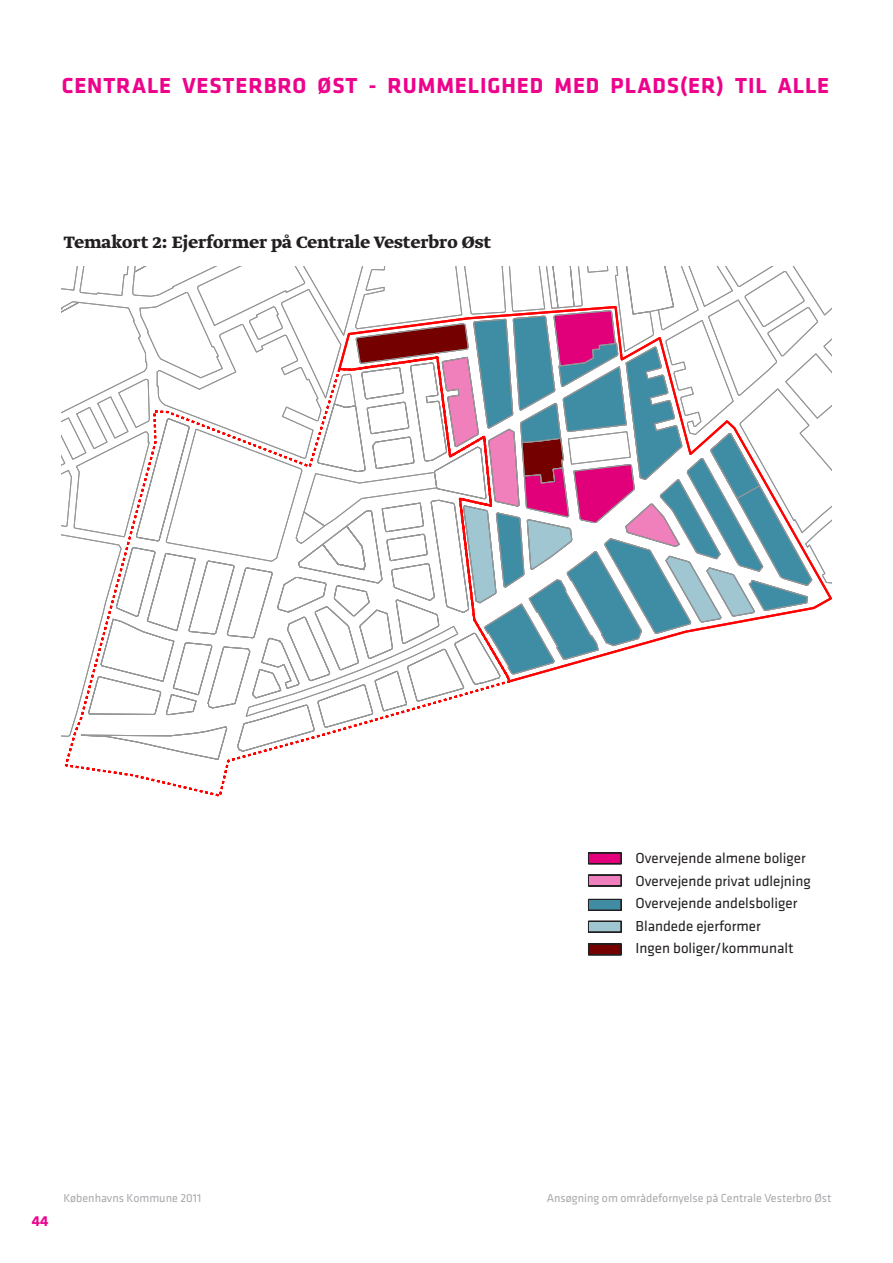
<style>
.page{position:relative;width:893px;height:1263px;background:#fff}
.page>*{position:absolute;margin:0;border:0;box-sizing:border-box;transform-origin:0 0}
.t1{font:700 22.5px "Klavika";letter-spacing:.04em;color:#ed028c}
.t2{font:700 19.5px "Greta Text";color:#231f20}
.t3{font:15px/22.5px "Klavika";color:#231f20}
.t4{font:700 15px "Klavika";color:#ed028c}
.t5{font:12px "Klavika";color:#a8a9ad}
</style>
<div class="page">
<svg style="left:588px;top:852px;width:34px;height:12px"></svg>
<svg style="left:588px;top:874px;width:34px;height:13px"></svg>
<svg style="left:588px;top:899px;width:34px;height:12px"></svg>
<svg style="left:588px;top:920px;width:34px;height:13px"></svg>
<svg style="left:588px;top:943px;width:34px;height:12px"></svg>
<svg style="left:62px;top:267px;width:770px;height:530px"></svg>
<div style="left:629px;top:689px;width:221px;height:111px;background:#fff"></div>
<h1 class="t1" style="left:62px;top:74px;width:769px">CENTRALE VESTERBRO ØST - RUMMELIGHED MED PLADS(ER) TIL ALLE</h1>
<h2 class="t2" style="left:64px;top:234px;width:429px">Temakort 2: Ejerformer på Centrale Vesterbro Øst</h2>
<p class="t3" style="left:635px;top:848px;width:177px">Overvejende almene boliger<br>Overvejende privat udlejning<br>Overvejende andelsboliger<br>Blandede ejerformer<br>Ingen boliger/kommunalt</p>
<p class="t4" style="left:32px;top:1212px;width:18px">44</p>
<p class="t5" style="left:63px;top:1193px;width:139px">Københavns Kommune 2011</p>
<p class="t5" style="left:547px;top:1193px;width:286px">Ansøgning om områdefornyelse på Centrale Vesterbro Øst</p>
</div>
